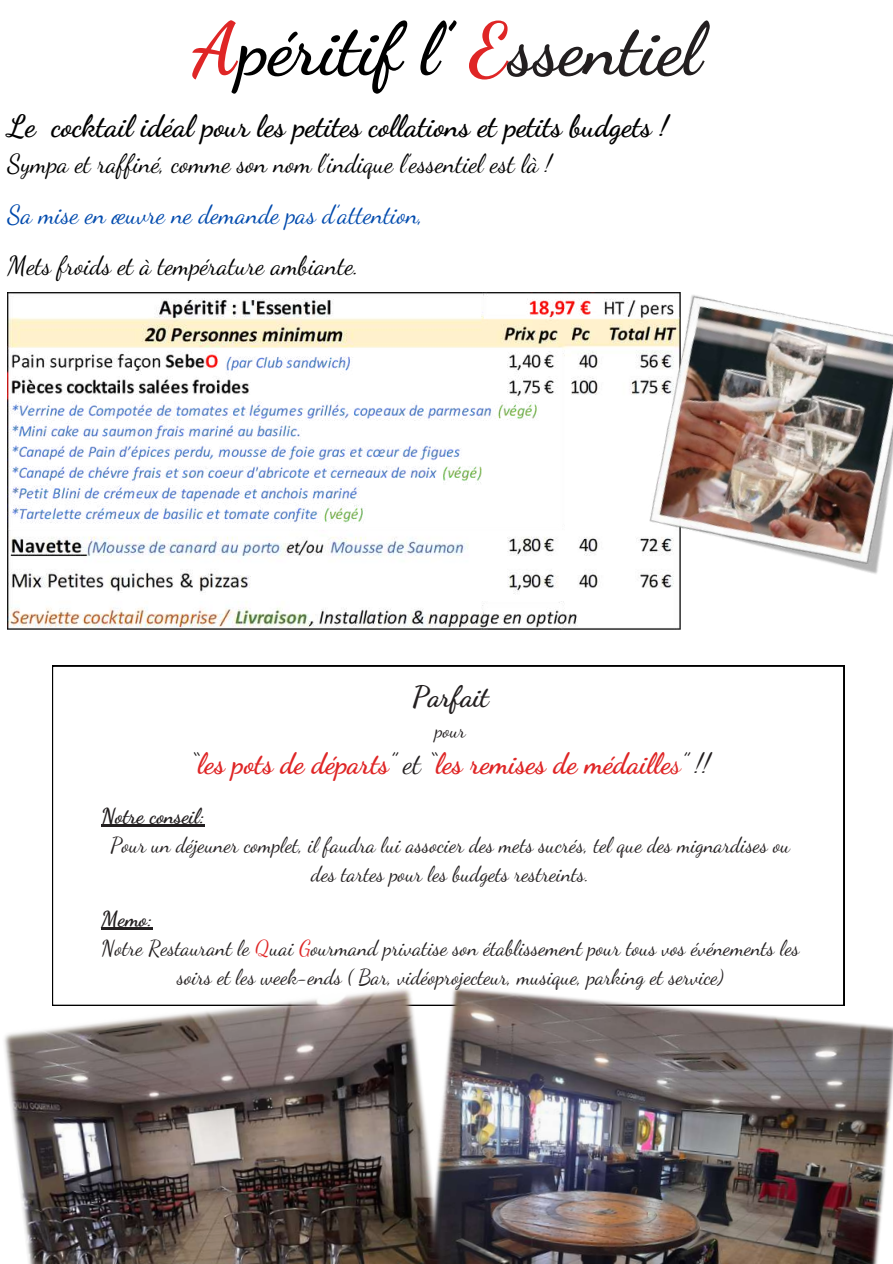
<style>
.page{position:relative;width:893px;height:1264px;background:#fff}
.page>*{position:absolute;margin:0;border:0;box-sizing:border-box;transform-origin:0 0}
.t1{font:700 73.2px "Dancing Script";color:#000}
.t2{font:700 30px "Dancing Script";color:#000}
.t3{font:700 28.65px "Dancing Script";color:#df2626}
.t4{font:700 28.65px "Dancing Script";color:#231f20}
.t5{font:25.5px "Dancing Script";color:#000}
.t6{font:25.5px "Dancing Script";color:#004aad}
.t7{font:21.15px/29px "Dancing Script";color:#231f20;text-align:center}
.t8{font:700 21.15px "Dancing Script";color:#231f20}
.t9{font:19.65px "Dancing Script";color:#231f20}
.s1{color:#df2626}
.s2{color:#231f20}
.s3{font-weight:400;color:#231f20}
.s4{font-weight:400}
</style>
<div class="page">
<img style="left:7px;top:292px;width:673px;height:337px">
<img style="left:618px;top:292px;width:274px;height:309px">
<svg style="left:52px;top:665px;width:792px;height:320px"></svg>
<img style="left:451px;top:985px;width:441px;height:278px">
<img style="left:4px;top:983px;width:447px;height:280px">
<hr style="left:101px;top:824px;width:104px;height:2px;background:#231f20">
<hr style="left:101px;top:927px;width:51px;height:2px;background:#231f20">
<h1 class="t1" style="left:192px;top:6px;width:510px"><span class="s1">A</span>péritif l’ <span class="s1">E</span><span class="s2">ssentiel</span></h1>
<h2 class="t2" style="left:7px;top:108px;width:662px">Le cocktail idéal pour les petites collations et petits budgets !</h2>
<p class="t5" style="left:7px;top:148px;width:546px">Sympa et raffiné, comme son nom l’indique l’essentiel est là !</p>
<p class="t6" style="left:7px;top:199px;width:417px">Sa mise en œuvre ne demande pas d’attention,</p>
<p class="t5" style="left:7px;top:250px;width:353px">Mets froids et à température ambiante.</p>
<h3 class="t4" style="left:412px;top:679px;width:78px">Parfait</h3>
<p class="t9" style="left:435px;top:718px;width:32px">pour</p>
<h3 class="t3" style="left:191px;top:746px;width:521px"><span class="s3">“</span>les pots de départs<span class="s3">” et “</span>les remises de médaille<span class="s4">s</span><span class="s3">” !!</span></h3>
<p class="t8" style="left:101px;top:803px;width:105px">Notre conseil:</p>
<p class="t7" style="left:111px;top:830px;width:681px">Pour un déjeuner complet, il faudra lui associer des mets sucrés, tel que des mignardises ou des tartes pour les budgets restreints.</p>
<p class="t8" style="left:101px;top:906px;width:53px">Memo:</p>
<p class="t7" style="left:101px;top:933px;width:699px">Notre Restaurant le <span class="s1">Q</span>uai <span class="s1">G</span>ourmand privatise son établissement pour tous vos événements les</p>
<p class="t7" style="left:177px;top:962px;width:548px">soirs et les week-ends ( Bar, vidéoprojecteur, musique, parking et service)</p>
</div>
